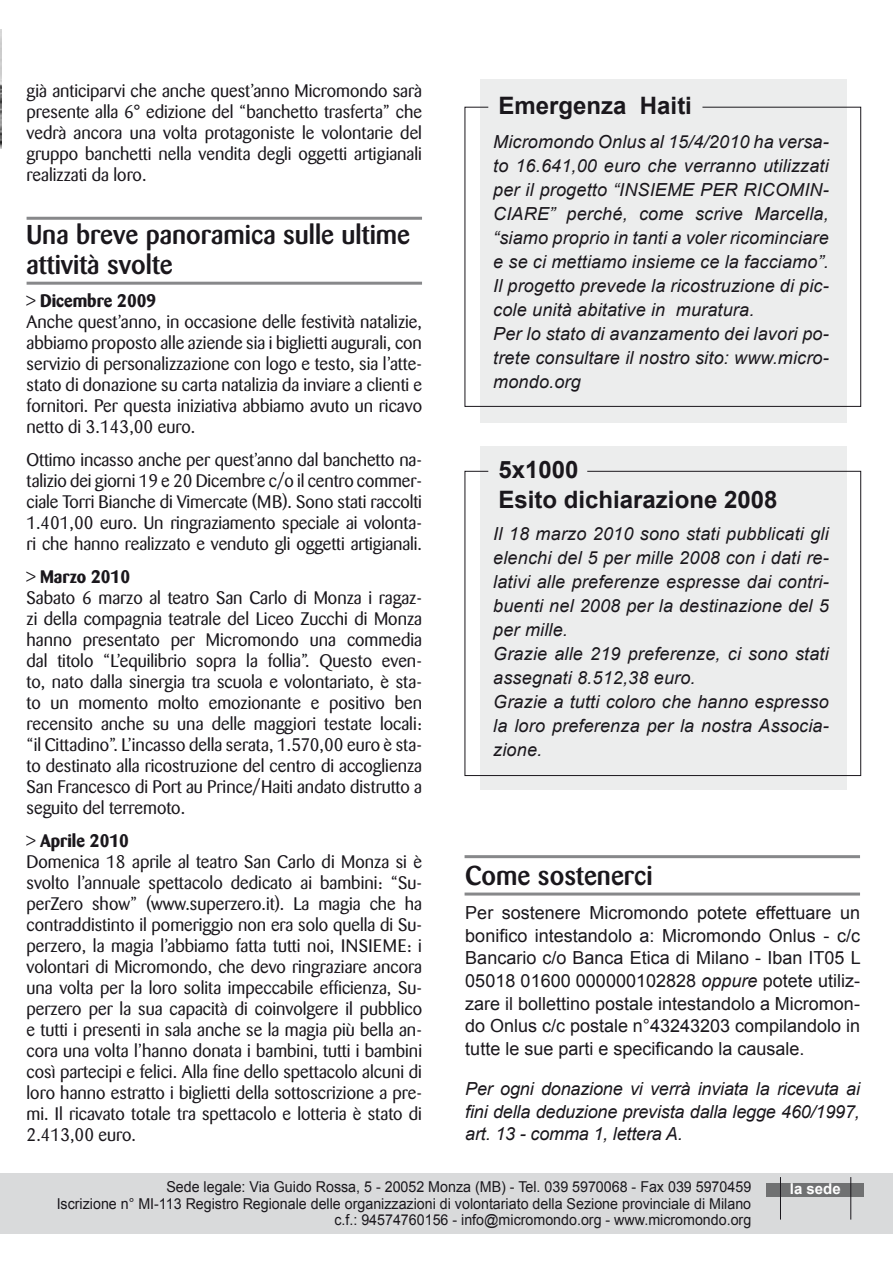
<style>
.page{position:relative;width:893px;height:1263px;background:#fff}
.page>*{position:absolute;margin:0;border:0;box-sizing:border-box;transform-origin:0 0}
.t1{font:500 27px/30px "Barmeno";color:#1a171c}
.t2{font:700 24px "Arial";color:#1a171c}
.t3{font:18px/21px "Barmeno";color:#1a171c;text-align:justify}
.t4{font:italic 18px/24px "Arial";letter-spacing:.01em;color:#1a171c;text-align:justify}
.t5{font:18px/22.5px "Arial";color:#1a171c;text-align:justify}
.t6{font:700 18px "Barmeno";color:#1a171c}
.t7{font:15px "Arial";color:#1a171c;scale:.95 1}
.t8{font:700 15px "Arial";color:#fff}
.s1{font-weight:400}
.s2{font-style:italic}
</style>
<div class="page">
<hr style="left:0;top:1173px;width:1px;height:61px;background:#d9dadb">
<div style="left:1px;top:1173px;width:892px;height:61px;background:#d9dadb"></div>
<img style="left:0;top:30px;width:1px;height:119px">
<div style="left:766px;top:1183px;width:98px;height:14px;background:#707172"></div>
<hr style="left:780px;top:1177px;width:1px;height:42px;background:#1a171c">
<hr style="left:850px;top:1177px;width:1px;height:42px;background:#1a171c">
<hr style="left:465px;top:892px;width:395px;height:3px;background:#87888a">
<hr style="left:465px;top:855px;width:395px;height:3px;background:#87888a">
<div style="left:480px;top:79px;width:367px;height:343px;background:#eceded"></div>
<svg style="left:464px;top:106px;width:397px;height:301px"></svg>
<div style="left:480px;top:447px;width:367px;height:343px;background:#eceded"></div>
<svg style="left:464px;top:470px;width:397px;height:306px"></svg>
<hr style="left:27px;top:282px;width:395px;height:3px;background:#87888a">
<hr style="left:27px;top:217px;width:395px;height:3px;background:#87888a">
<p class="t3" style="left:27px;top:80px;width:397px">già anticiparvi che anche quest’anno Micromondo sarà presente alla 6° edizione del “banchetto trasferta” che vedrà ancora una volta protagoniste le volontarie del gruppo banchetti nella vendita degli oggetti artigianali realizzati da loro.</p>
<p class="t2" style="left:499px;top:92px;width:195px">Emergenza Haiti</p>
<p class="t4" style="left:493px;top:129px;width:337px">Micromondo Onlus al 15/4/2010 ha versa&shy;to 16.641,00 euro che verranno utilizzati per il progetto “INSIEME PER RICOMIN-CIARE” perché, come scrive Marcella, “siamo proprio in tanti a voler ricominciare e se ci mettiamo insieme ce la facciamo”.</p>
<p class="t4" style="left:493px;top:273px;width:337px">Il progetto prevede la ricostruzione di pic&shy;cole unità abitative in muratura.</p>
<p class="t4" style="left:493px;top:321px;width:337px">Per lo stato di avanzamento dei lavori po&shy;trete consultare il nostro sito: www.micro&shy;mondo.org</p>
<p class="t1" style="left:27px;top:220px;width:385px">Una breve panoramica sulle ultime attività svolte</p>
<p class="t6" style="left:27px;top:290px;width:131px"><span class="s1">&gt;</span> Dicembre 2009</p>
<p class="t3" style="left:27px;top:311px;width:397px">Anche quest’anno, in occasione delle festività natalizie, abbiamo proposto alle aziende sia i biglietti augurali, con servizio di personalizzazione con logo e testo, sia l’atte&shy;stato di donazione su carta natalizia da inviare a clienti e fornitori. Per questa iniziativa abbiamo avuto un ricavo netto di 3.143,00 euro.</p>
<p class="t3" style="left:27px;top:449px;width:397px">Ottimo incasso anche per quest’anno dal banchetto na&shy;talizio dei giorni 19 e 20 Dicembre c/o il centro commer&shy;ciale Torri Bianche di Vimercate (MB). Sono stati raccolti 1.401,00 euro. Un ringraziamento speciale ai volonta&shy;ri che hanno realizzato e venduto gli oggetti artigianali.</p>
<p class="t6" style="left:27px;top:566px;width:105px"><span class="s1">&gt;</span> Marzo 2010</p>
<p class="t3" style="left:27px;top:587px;width:397px">Sabato 6 marzo al teatro San Carlo di Monza i ragaz&shy;zi della compagnia teatrale del Liceo Zucchi di Monza hanno presentato per Micromondo una commedia dal titolo “L’equilibrio sopra la follia”. Questo even&shy;to, nato dalla sinergia tra scuola e volontariato, è sta&shy;to un momento molto emozionante e positivo ben recensito anche su una delle maggiori testate locali: “il Cittadino”. L’incasso della serata, 1.570,00 euro è sta&shy;to destinato alla ricostruzione del centro di accoglienza San Francesco di Port au Prince/Haiti andato distrutto a seguito del terremoto.</p>
<p class="t6" style="left:27px;top:830px;width:104px"><span class="s1">&gt;</span> Aprile 2010</p>
<p class="t3" style="left:27px;top:851px;width:397px">Domenica 18 aprile al teatro San Carlo di Monza si è svolto l’annuale spettacolo dedicato ai bambini: “Su&shy;perZero show” (www.superzero.it). La magia che ha contraddistinto il pomeriggio non era solo quella di Su&shy;perzero, la magia l’abbiamo fatta tutti noi, INSIEME: i volontari di Micromondo, che devo ringraziare ancora una volta per la loro solita impeccabile efficienza, Su&shy;perzero per la sua capacità di coinvolgere il pubblico e tutti i presenti in sala anche se la magia più bella an&shy;cora una volta l’hanno donata i bambini, tutti i bambini così partecipi e felici. Alla fine dello spettacolo alcuni di loro hanno estratto i biglietti della sottoscrizione a pre&shy;mi. Il ricavato totale tra spettacolo e lotteria è stato di 2.413,00 euro.</p>
<p class="t1" style="left:465px;top:861px;width:189px">Come sostenerci</p>
<p class="t2" style="left:499px;top:456px;width:82px">5x1000</p>
<p class="t2" style="left:499px;top:486px;width:280px">Esito dichiarazione 2008</p>
<p class="t4" style="left:493px;top:522px;width:337px">Il 18 marzo 2010 sono stati pubblicati gli elenchi del 5 per mille 2008 con i dati re&shy;lativi alle preferenze espresse dai contri&shy;buenti nel 2008 per la destinazione del 5 per mille.</p>
<p class="t4" style="left:493px;top:642px;width:337px">Grazie alle 219 preferenze, ci sono stati assegnati 8.512,38 euro.</p>
<p class="t4" style="left:493px;top:690px;width:337px">Grazie a tutti coloro che hanno espresso la loro preferenza per la nostra Associa&shy;zione.</p>
<p class="t5" style="left:465px;top:902px;width:397px">Per sostenere Micromondo potete effettuare un bonifico intestandolo a: Micromondo Onlus - c/c Bancario c/o Banca Etica di Milano - Iban IT05 L 05018 01600 000000102828 <span class="s2">oppure</span> potete utiliz&shy;zare il bollettino postale intestandolo a Micromon&shy;do Onlus c/c postale n°43243203 compilandolo in tutte le sue parti e specificando la causale.</p>
<p class="t4" style="left:465px;top:1077px;width:396px;line-height:22.5px">Per ogni donazione vi verrà inviata la ricevuta ai fini della deduzione prevista dalla legge 460/1997, art. 13 - comma 1, lettera A.</p>
<p class="t7" style="left:166px;top:1178px;width:617px">Sede legale: Via Guido Rossa, 5 - 20052 Monza (MB) - Tel. 039 5970068 - Fax 039 5970459</p>
<p class="t7" style="left:57px;top:1195px;width:732px">Iscrizione n° MI-113 Registro Regionale delle organizzazioni di volontariato della Sezione provinciale di Milano</p>
<p class="t7" style="left:334px;top:1211px;width:440px">c.f.: 94574760156 - info@micromondo.org - www.micromondo.org</p>
<p class="t8" style="left:790px;top:1180px;width:52px">la sede</p>
</div>
